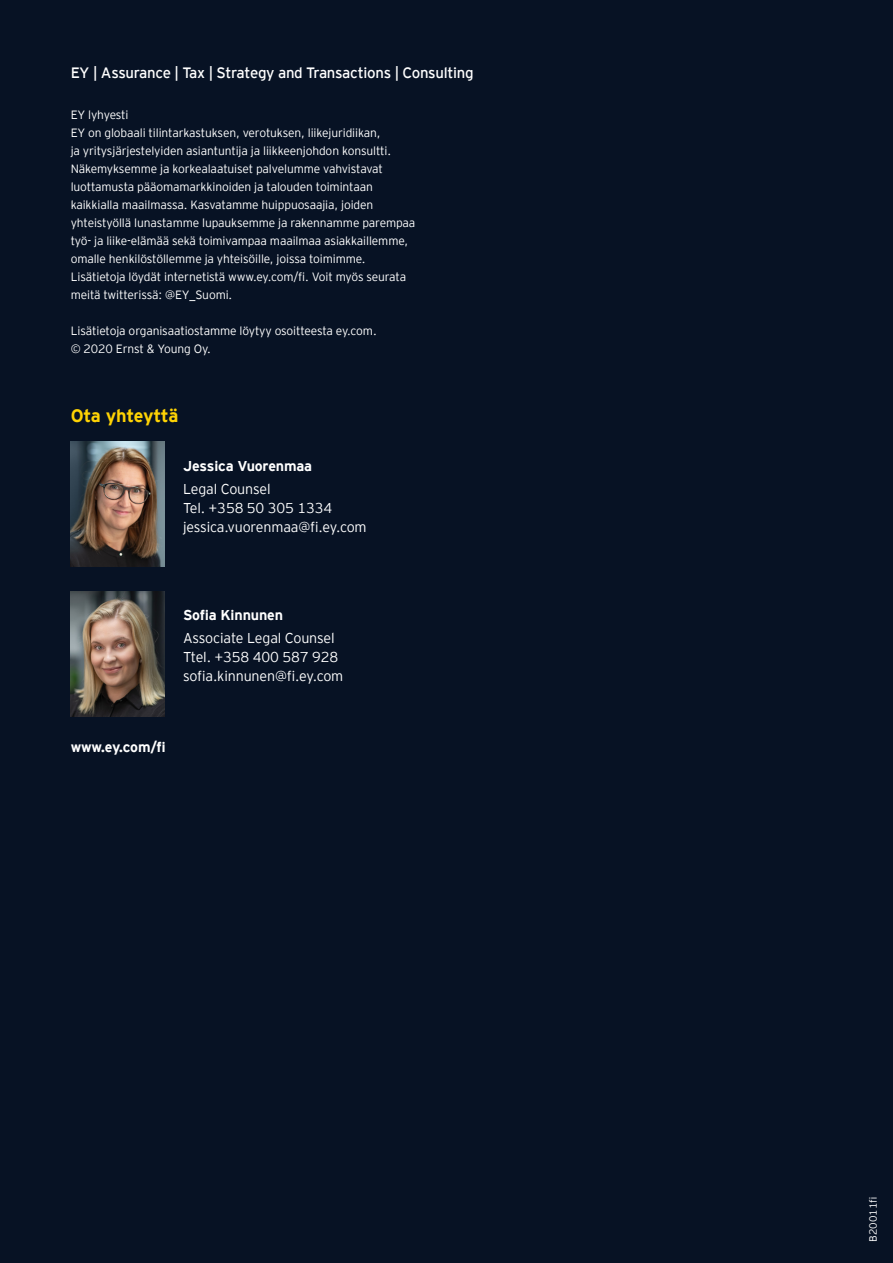
<style>
.page{position:relative;width:893px;height:1263px;background:#071224}
.page>*{position:absolute;margin:0;border:0;box-sizing:border-box;transform-origin:0 0}
.Body_copy{font:700 18px "EY Interstate";letter-spacing:-.025em;color:#fed304}
.EY_Signature__Cover{font:15px "EY Interstate";letter-spacing:-.02em;color:#fff}
.Body_copy-2{font:300 14.25px/18.8px "EY Interstate";letter-spacing:-.01em;color:#fff}
.Body_copy-3{font:700 14.25px "EY Interstate";letter-spacing:-.01em;color:#fff}
.Copy__Cover{font:300 12px/18px "EY Interstate";letter-spacing:-.01em;color:#fff}
.Body_copy-4{font:300 10.5px "EY Interstate";letter-spacing:-.01em;color:#fff}
</style>
<div class="page">
<img style="left:71px;top:442px;width:93px;height:124px">
<img style="left:71px;top:592px;width:93px;height:124px">
<p class="EY_Signature__Cover" style="left:71px;top:63px;width:404px">EY | Assurance | Tax | Strategy and Transactions | Consulting</p>
<p class="Copy__Cover" style="left:71px;top:105px;width:59px">EY lyhyesti</p>
<p class="Copy__Cover" style="left:71px;top:123px;width:346px">EY on globaali tilintarkastuksen, verotuksen, liikejuridiikan,<br>ja yritysjärjestelyiden asiantuntija ja liikkeenjohdon konsultti.<br>Näkemyksemme ja korkealaatuiset palvelumme vahvistavat luottamusta pääomamarkkinoiden ja talouden toimintaan kaikkialla maailmassa. Kasvatamme huippuosaajia, joiden yhteistyöllä lunastamme lupauksemme ja rakennamme parempaa työ- ja liike-elämää sekä toimivampaa maailmaa asiakkaillemme, omalle henkilöstöllemme ja yhteisöille, joissa toimimme.<br>Lisätietoja löydät internetistä www.ey.com/fi. Voit myös seurata meitä twitterissä: @EY_Suomi.</p>
<p class="Copy__Cover" style="left:71px;top:321px;width:307px">Lisätietoja organisaatiostamme löytyy osoitteesta ey.com.</p>
<p class="Copy__Cover" style="left:71px;top:339px;width:142px">© 2020 Ernst &amp; Young Oy.</p>
<p class="Body_copy" style="left:71px;top:402px;width:109px">Ota yhteyttä</p>
<p class="Body_copy-3" style="left:183px;top:456px;width:131px">Jessica Vuorenmaa</p>
<p class="Body_copy-2" style="left:183px;top:479px;width:185px">Legal Counsel<br>Tel. +358 50 305 1334 jessica.vuorenmaa@fi.ey.com</p>
<p class="Body_copy-3" style="left:183px;top:605px;width:102px">Sofia Kinnunen</p>
<p class="Body_copy-2" style="left:183px;top:628px;width:153px">Associate Legal Counsel</p>
<p class="Body_copy-2" style="left:183px;top:647px;width:157px">Ttel. +358 400 587 928</p>
<p class="Body_copy-2" style="left:183px;top:665px;width:162px">sofia.kinnunen@fi.ey.com</p>
<p class="Body_copy-3" style="left:71px;top:737px;width:97px">www.ey.com/fi</p>
<p class="Body_copy-4" style="left:866px;top:1241px;width:46px;rotate:-90deg">B20011fi</p>
</div>
